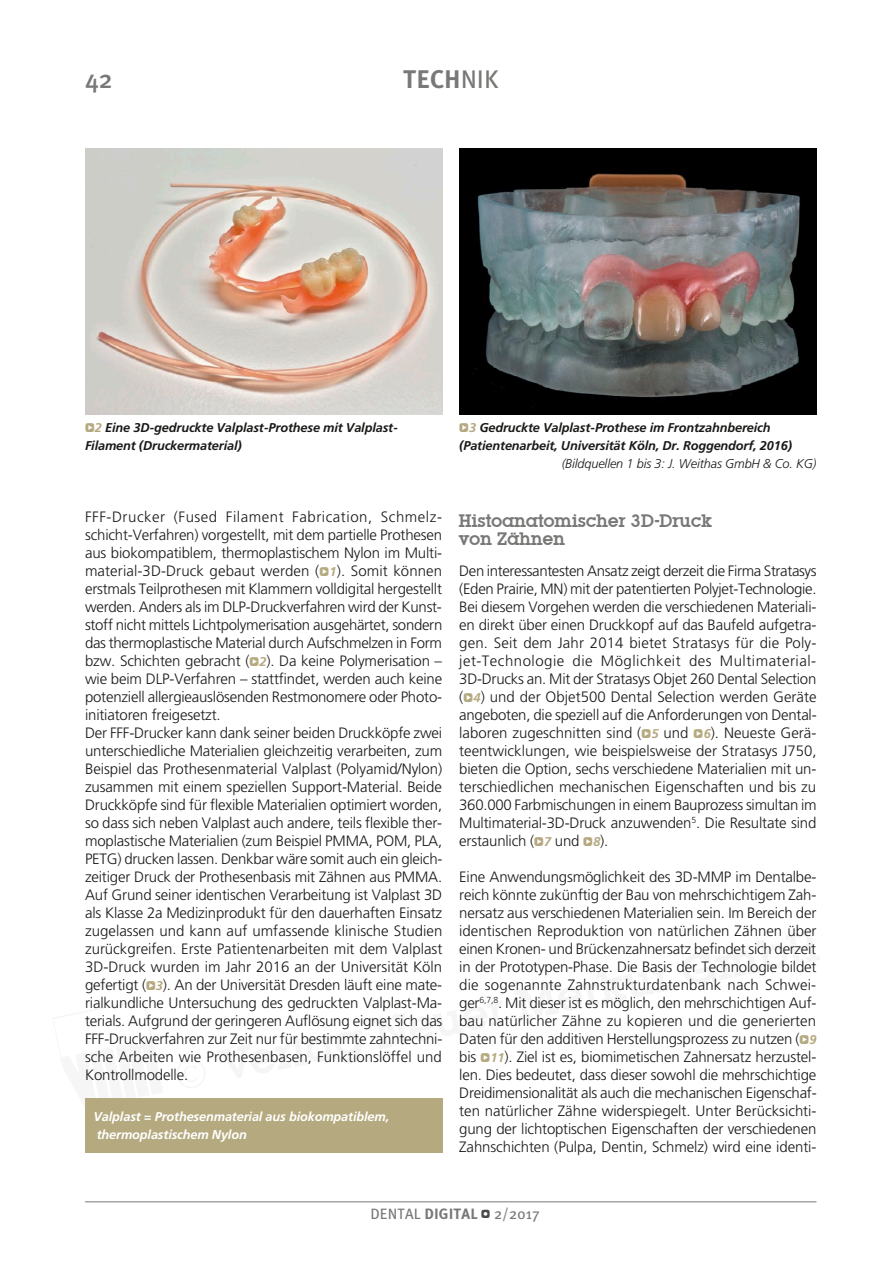
<style>
.page{position:relative;width:893px;height:1263px;background:#fff}
.page>*{position:absolute;margin:0;border:0;box-sizing:border-box;transform-origin:0 0}
.t1{font:700 44.25px "Lubiana";color:#1a1918}
.t2{font:700 25.5px "Meta Plus";color:#787877}
.t3{font:500 25.5px "Meta Plus";color:#787877}
.t4{font:700 18px/18px "Lubiana";color:#787877}
.t5{font:300 15px/18px "Frutiger";letter-spacing:-.01em;color:#1a1918;text-align:justify}
.t6{font:15px "Meta Plus";letter-spacing:.01em;color:#787877}
.t7{font:italic 700 12.75px/18px "Frutiger";letter-spacing:-.01em;color:#1a1918}
.t8{font:italic 700 12.75px/18px "Frutiger";letter-spacing:-.01em;color:#fff}
.t9{font:italic 300 12.75px "Frutiger";letter-spacing:-.01em;color:#1a1918}
.s1{font-weight:400}
.s2{font-family:"Click Bits Icon Pods";font-weight:400;font-style:normal;color:#b5a97f}
.s3{color:#b5a97f}
.s4{font-family:"Click Bits Icon Pods";font-weight:400;font-size:12.75px;color:#b5a97f}
.s5{font-weight:700;font-style:italic;font-size:12.75px;color:#b5a97f}
.s6{font-weight:700}
.s7{font-family:"Click Bits Icon Pods";font-size:12px;color:#494948}
</style>
<div class="page">
<hr style="left:85px;top:1201px;width:731px;height:1px;background:#787877">
<img style="left:85px;top:149px;width:357px;height:265px">
<img style="left:459px;top:149px;width:357px;height:265px">
<div style="left:85px;top:1098px;width:357px;height:54px;background:#b5a97f"></div>
<h2 class="t3" style="left:85px;top:64px;width:29px">42</h2>
<h2 class="t2" style="left:403px;top:65px;width:97px">TECH<span class="s1">NIK</span></h2>
<p class="t7" style="left:85px;top:419px;width:315px"><span class="s2">Q</span><span class="s3">2</span> Eine 3D-gedruckte Valplast-Prothese mit Valplast-<br>Filament (Druckermaterial)</p>
<p class="t7" style="left:459px;top:419px;width:334px"><span class="s2">Q</span><span class="s3">3</span> Gedruckte Valplast-Prothese im Frontzahnbereich (Patientenarbeit, Universität Köln, Dr. Roggendorf, 2016)</p>
<p class="t9" style="left:562px;top:456px;width:256px">(Bildquellen 1 bis 3: J. Weithas GmbH &amp; Co. KG)</p>
<p class="t5" style="left:85px;top:508px;width:359px;text-align:left">FFF-Drucker (Fused Filament Fabrication, Schmelz&shy;schicht-Verfahren) vorgestellt, mit dem partielle Prothesen aus biokompatiblem, thermoplastischem Nylon im Multi&shy;material-3D-Druck gebaut werden (<span class="s4">Q</span><span class="s5">1</span>). Somit können erstmals Teilprothesen mit Klammern volldigital hergestellt werden. Anders als im DLP-Druckverfahren wird der Kunst&shy;stoff nicht mittels Lichtpolymerisation ausgehärtet, sondern das thermoplastische Material durch Aufschmelzen in Form bzw. Schichten gebracht (<span class="s4">Q</span><span class="s5">2</span>). Da keine Polymerisation – wie beim DLP-Verfahren – stattfindet, werden auch keine potenziell allergieauslösenden Restmonomere oder Photo&shy;initiatoren freigesetzt.<br>Der FFF-Drucker kann dank seiner beiden Druckköpfe zwei unterschiedliche Materialien gleichzeitig verarbeiten, zum Beispiel das Prothesenmaterial Valplast (Polyamid/Nylon) zusammen mit einem speziellen Support-Material. Beide Druckköpfe sind für flexible Materialien optimiert worden, so dass sich neben Valplast auch andere, teils flexible ther&shy;moplastische Materialien (zum Beispiel PMMA, POM, PLA, PETG) drucken lassen. Denkbar wäre somit auch ein gleich&shy;zeitiger Druck der Prothesenbasis mit Zähnen aus PMMA.<br>Auf Grund seiner identischen Verarbeitung ist Valplast 3D als Klasse 2a Medizinprodukt für den dauerhaften Einsatz zugelassen und kann auf umfassende klinische Studien zurückgreifen. Erste Patientenarbeiten mit dem Valplast 3D-Druck wurden im Jahr 2016 an der Universität Köln gefertigt (<span class="s4">Q</span><span class="s5">3</span>). An der Universität Dresden läuft eine mate&shy;rialkundliche Untersuchung des gedruckten Valplast-Ma&shy;terials. Aufgrund der geringeren Auflösung eignet sich das FFF-Druckverfahren zur Zeit nur für bestimmte zahntechni&shy;sche Arbeiten wie Prothesenbasen, Funktionslöffel und Kontrollmodelle.</p>
<p class="t4" style="left:459px;top:511px;width:254px">Histoanatomischer 3D-Druck von Zähnen</p>
<p class="t5" style="left:459px;top:562px;width:359px">Den interessantesten Ansatz zeigt derzeit die Firma Stratasys (Eden Prairie, MN) mit der patentierten Polyjet-Technologie.<br>Bei diesem Vorgehen werden die verschiedenen Materiali&shy;en direkt über einen Druckkopf auf das Baufeld aufgetra&shy;gen. Seit dem Jahr 2014 bietet Stratasys für die Poly&shy;jet-Technologie die Möglichkeit des Multimaterial-3D-Drucks an. Mit der Stratasys Objet 260 Dental Selection (<span class="s4">Q</span><span class="s5">4</span>) und der Objet500 Dental Selection werden Geräte angeboten, die speziell auf die Anforderungen von Dental&shy;laboren zugeschnitten sind (<span class="s4">Q</span><span class="s5">5</span> und <span class="s4">Q</span><span class="s5">6</span>). Neueste Gerä&shy;teentwicklungen, wie beispielsweise der Stratasys J750, bieten die Option, sechs verschiedene Materialien mit un&shy;terschiedlichen mechanischen Eigenschaften und bis zu 360.000 Farbmischungen in einem Bauprozess simultan im Multimaterial-3D-Druck anzuwenden<sup>5</sup>. Die Resultate sind erstaunlich (<span class="s4">Q</span><span class="s5">7</span> und <span class="s4">Q</span><span class="s5">8</span>).</p>
<p class="t5" style="left:459px;top:868px;width:359px">Eine Anwendungsmöglichkeit des 3D-MMP im Dentalbe&shy;reich könnte zukünftig der Bau von mehrschichtigem Zah&shy;nersatz aus verschiedenen Materialien sein. Im Bereich der identischen Reproduktion von natürlichen Zähnen über einen Kronen- und Brückenzahnersatz befindet sich derzeit in der Prototypen-Phase. Die Basis der Technologie bildet die sogenannte Zahnstrukturdatenbank nach Schwei&shy;ger<sup>6,7,8</sup>. Mit dieser ist es möglich, den mehrschichtigen Auf&shy;bau natürlicher Zähne zu kopieren und die generierten Daten für den additiven Herstellungsprozess zu nutzen (<span class="s4">Q</span><span class="s5">9 </span>bis <span class="s4">Q</span><span class="s5">11</span>). Ziel ist es, biomimetischen Zahnersatz herzustel&shy;len. Dies bedeutet, dass dieser sowohl die mehrschichtige Dreidimensionalität als auch die mechanischen Eigenschaf&shy;ten natürlicher Zähne widerspiegelt. Unter Berücksichti&shy;gung der lichtoptischen Eigenschaften der verschiedenen Zahnschichten (Pulpa, Dentin, Schmelz) wird eine identi-</p>
<h1 class="t1" style="left:169px;top:1048px;width:659px;rotate:-11deg">© Verlag Neuer Merkur GmbH</h1>
<p class="t8" style="left:94px;top:1107px;width:297px">Valplast = Prothesenmaterial aus biokompatiblem, thermoplastischem Nylon</p>
<p class="t6" style="left:370px;top:1205px;width:171px">DENTAL <span class="s6">DIGITAL</span> <span class="s7">W</span> 2/2017</p>
</div>
